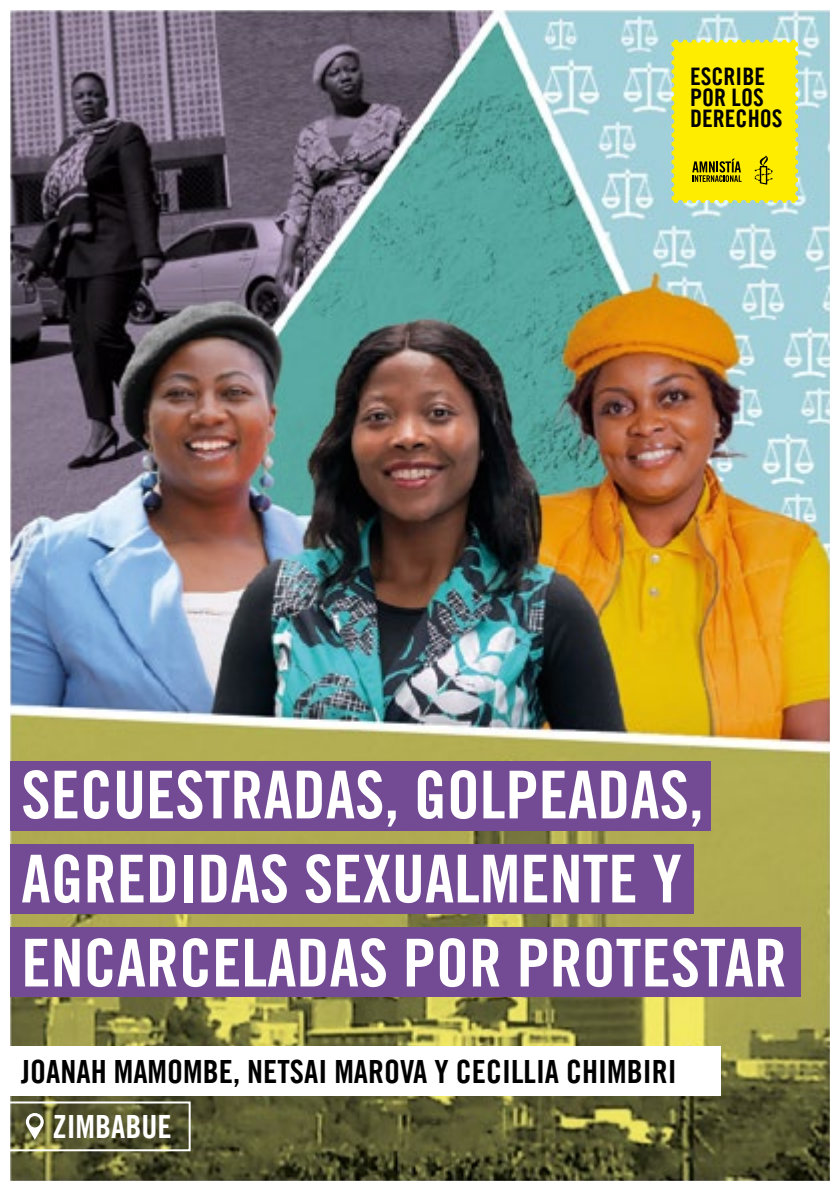
<style>
.page{position:relative;width:840px;height:1191px;background:#fff}
.page>*{position:absolute;margin:0;border:0;box-sizing:border-box;transform-origin:0 0}
.t1{font:66px/84px "Amnesty Trade Gothic Bd Cn 20";color:#fff}
.t2{font:32px "Amnesty Trade Gothic Bd Cn 20";color:#000}
.t3{font:32px "Amnesty Trade Gothic Bd Cn 20";color:#fff}
.t4{font:24.2px/21.4px "Amnesty Trade Gothic Bd Cn 20";color:#000}
</style>
<div class="page">
<img style="left:11px;top:11px;width:817px;height:1169px">
<svg style="left:671px;top:40px;width:126px;height:163px;background:#f4e408"></svg>
<div style="left:10px;top:844px;width:683px;height:70px;background:#734b95"></div>
<div style="left:10px;top:761px;width:700px;height:70px;background:#734b95"></div>
<div style="left:10px;top:927px;width:789px;height:70px;background:#734b95"></div>
<div style="left:10px;top:1046px;width:709px;height:50px;background:#fff"></div>
<div style="left:8px;top:1101px;width:182px;height:50px;border:2px solid #fff"></div>
<svg style="left:26px;top:1113px;width:18px;height:26px"></svg>
<div style="left:0;top:0;width:839px;height:1191px;border:10px solid #fff"></div>
<p class="t4" style="left:689px;top:65px;width:94px">ESCRIBE<br>POR LOS<br>DERECHOS</p>
<p class="t1" style="left:21px;top:752px;width:766px">SECUESTRADAS, GOLPEADAS,<br>AGREDIDAS SEXUALMENTE Y<br>ENCARCELADAS POR PROTESTAR</p>
<p class="t2" style="left:21px;top:1051px;width:656px">JOANAH MAMOMBE, NETSAI MAROVA Y CECILLIA CHIMBIRI</p>
<p class="t3" style="left:52px;top:1107px;width:121px">ZIMBABUE</p>
</div>
